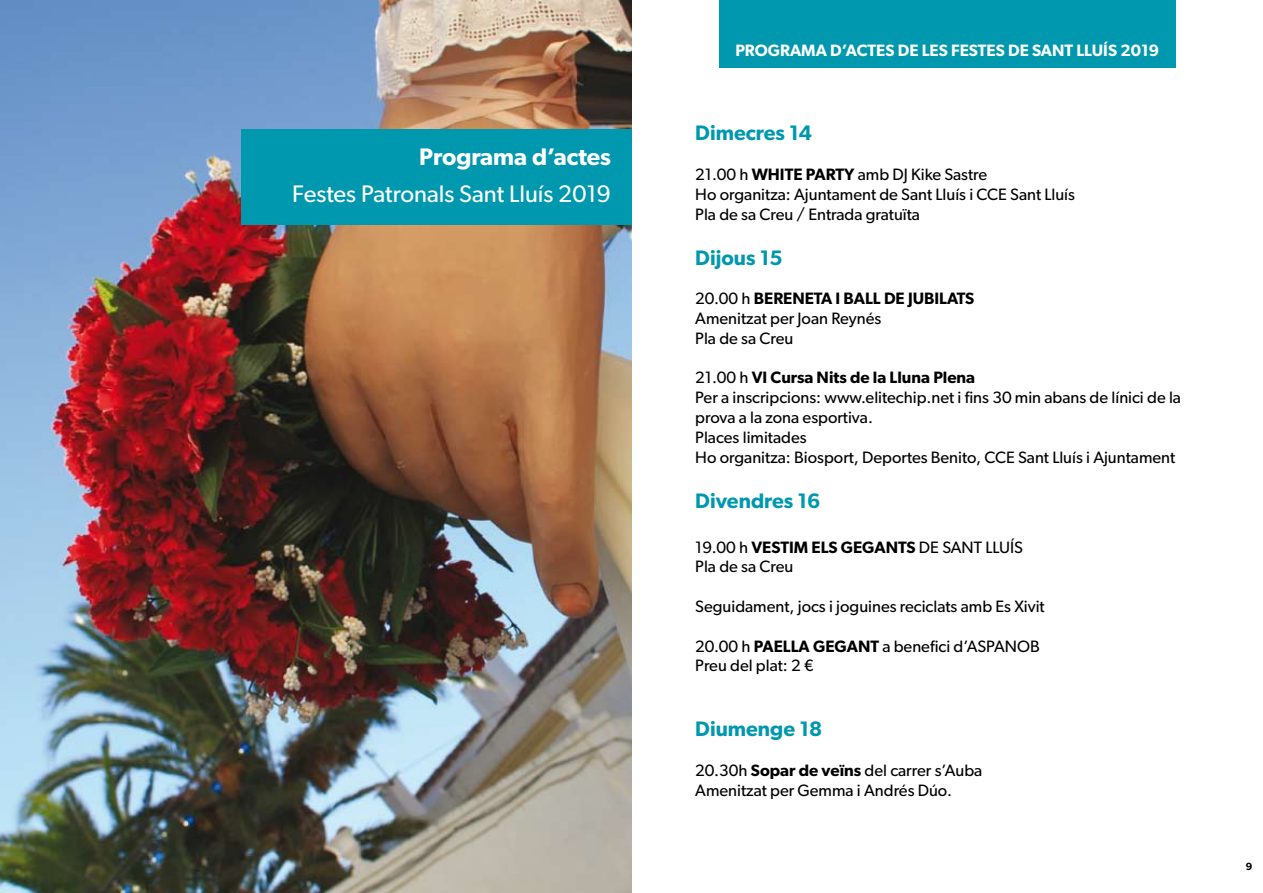
<style>
.page{position:relative;width:1263px;height:893px;background:#fff}
.page>*{position:absolute;margin:0;border:0;box-sizing:border-box;transform-origin:0 0}
.t1{font:24px "Gibson";color:#fff}
.t2{font:600 24px "Gibson";color:#fff}
.t3{font:600 21px "Gibson";color:#0098af}
.t4{font:16.5px/19.8px "Gibson";color:#000}
.t5{font:600 16.5px "Gibson";color:#fff}
.t6{font:600 10.5px "Gibson";color:#000}
.s1{font-weight:600}
</style>
<div class="page">
<img style="left:0;top:0;width:631px;height:893px">
<div style="left:241px;top:129px;width:390px;height:95px;background:#0098af"></div>
<div style="left:719px;top:0;width:456px;height:67px;background:#0098af"></div>
<h1 class="t2" style="left:419px;top:142px;width:193px">Programa d’actes</h1>
<h1 class="t1" style="left:292px;top:180px;width:320px">Festes Patronals Sant Lluís 2019</h1>
<p class="t5" style="left:735px;top:40px;width:425px">PROGRAMA D’ACTES DE LES FESTES DE SANT LLUÍS 2019</p>
<p class="t3" style="left:695px;top:121px;width:118px">Dimecres 14</p>
<p class="t4" style="left:695px;top:164px;width:381px">21.00 h <span class="s1">WHITE PARTY</span> amb DJ Kike Sastre<br>Ho organitza: Ajuntament de Sant Lluís i CCE Sant Lluís<br>Pla de sa Creu / Entrada gratuïta</p>
<p class="t3" style="left:695px;top:245px;width:89px">Dijous 15</p>
<p class="t4" style="left:695px;top:288px;width:281px">20.00 h <span class="s1">BERENETA I BALL DE JUBILATS<br></span>Amenitzat per Joan Reynés<br>Pla de sa Creu</p>
<p class="t4" style="left:695px;top:367px;width:487px">21.00 h <span class="s1">VI Cursa Nits de la Lluna Plena<br></span>Per a inscripcions: www.elitechip.net i fins 30 min abans de línici de la prova a la zona esportiva.<br>Places limitades<br>Ho organitza: Biosport, Deportes Benito, CCE Sant Lluís i Ajuntament</p>
<p class="t3" style="left:695px;top:488px;width:127px">Divendres 16</p>
<p class="t4" style="left:695px;top:537px;width:329px">19.00 h <span class="s1">VESTIM ELS GEGANTS</span> DE SANT LLUÍS<br>Pla de sa Creu</p>
<p class="t4" style="left:695px;top:596px;width:351px">Seguidament, jocs i joguines reciclats amb Es Xivit</p>
<p class="t4" style="left:695px;top:636px;width:346px">20.00 h <span class="s1">PAELLA GEGANT</span> a benefici d’ASPANOB<br>Preu del plat: 2 €</p>
<p class="t3" style="left:695px;top:716px;width:129px">Diumenge 18</p>
<p class="t4" style="left:695px;top:760px;width:289px">20.30h <span class="s1">Sopar de veïns</span> del carrer s’Auba<br>Amenitzat per Gemma i Andrés Dúo.</p>
<p class="t6" style="left:1246px;top:860px;width:8px">9</p>
</div>
